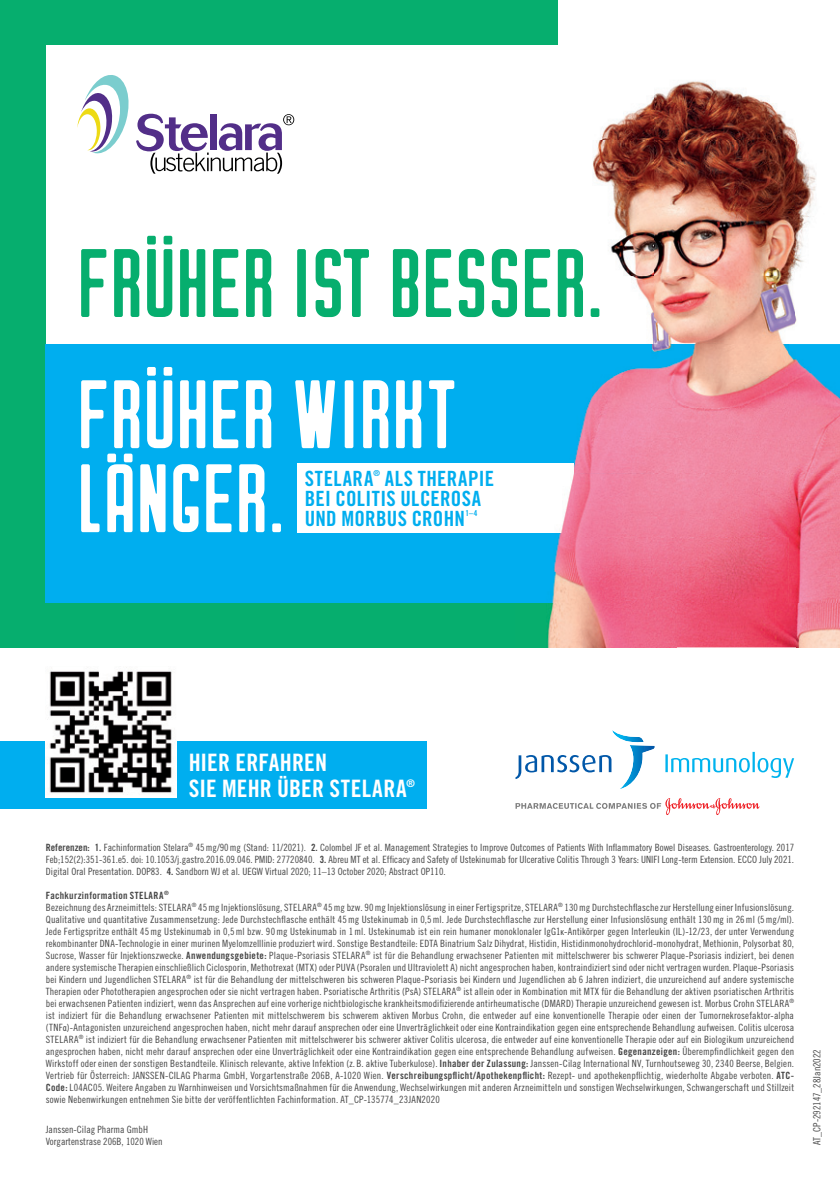
<style>
.page{position:relative;width:840px;height:1190px;background:#fff}
.page>*{position:absolute;margin:0;border:0;box-sizing:border-box;transform-origin:0 0}
.t1{font:97px/156.4px "Cache";color:#fff;text-align:center}
.t2{font:97px "Cache";color:#06ae6e}
.t3{font:24px/26px "Trade Gothic LT Std Bd Cn 20";letter-spacing:.01em;color:#fff}
.t4{font:21px/20px "Trade Gothic LT Std Bd Cn 20";letter-spacing:.015em;color:#00aeef}
.t5{font:21px "Trade Gothic LT Std Bd Cn 20";letter-spacing:.035em;color:#00aeef}
.t6{font:10.4px "Trade Gothic LT Std Bd Cn 20";color:#fff}
.t7{font:10px/12px "Trade Gothic LT Std Cn 18";color:#454545;text-align:justify}
.t8{font:10px "Trade Gothic LT Std Bd Cn 20";letter-spacing:.035em;color:#454545}
.t9{font:8.2px "Trade Gothic LT Std Bd Cn 20";color:#00aeef}
.s1{font-family:"Trade Gothic LT Std Bd Cn 20"}
.s2{font-family:"Myriad Pro";font-stretch:condensed}
</style>
<div class="page">
<svg style="left:516px;top:798px;width:244px;height:17px"></svg>
<svg style="left:665px;top:752px;width:129px;height:26px"></svg>
<svg style="left:516px;top:730px;width:139px;height:59px"></svg>
<div style="left:0;top:742px;width:427px;height:67px;background:#00aeef"></div>
<img style="left:46px;top:667px;width:130px;height:130px">
<div style="left:0;top:0;width:557px;height:647px;background:#06ae6e"></div>
<div style="left:46px;top:45px;width:748px;height:557px;background:#fff"></div>
<div style="left:46px;top:344px;width:794px;height:258px;background:#00aeef"></div>
<svg style="left:77px;top:75px;width:217px;height:99px"></svg>
<div style="left:298px;top:463px;width:275px;height:70px;background:#fff"></div>
<img style="left:516px;top:81px;width:324px;height:566px">
<img style="left:516px;top:463px;width:57px;height:70px">
<img style="left:516px;top:249px;width:83px;height:68px">
<h1 class="t2" style="left:143px;top:177px;width:34px">..</h1>
<h1 class="t2" style="left:77px;top:249px;width:528px">FRUHER IST BESSER.</h1>
<h1 class="t1" style="left:77px;top:273px;width:209px">..<br>LANGER.</h1>
<h1 class="t1" style="left:77px;top:346px;width:382px">FRUHER WIRKT</h1>
<h1 class="t1" style="left:103px;top:360px;width:34px">..</h1>
<h3 class="t5" style="left:305px;top:471px;width:70px">STELARA</h3>
<p class="t9" style="left:374px;top:471px;width:8px">®</p>
<h3 class="t4" style="left:305px;top:471px;width:191px;text-indent:80px">ALS THERAPIE<br>BEI COLITIS ULCEROSA<br>UND MORBUS CROHN</h3>
<p class="t9" style="left:465px;top:511px;width:14px">1–4</p>
<h2 class="t3" style="left:189px;top:752px;width:220px">HIER ERFAHREN<br>SIE MEHR ÜBER STELARA</h2>
<p class="t6" style="left:407px;top:780px;width:10px">®</p>
<p class="t7" style="left:46px;top:842px;width:750px"><span class="s1">Referenzen: 1.</span> Fachinformation Stelara<sup>®</sup> 45 mg/90 mg (Stand: 11/2021). <span class="s1">2.</span> Colombel JF et al. Management Strategies to Improve Outcomes of Patients With Inflammatory Bowel Diseases. Gastroenterology. 2017<br>Feb;152(2):351-361.e5. doi: 10.1053/j.gastro.2016.09.046. PMID: 27720840. <span class="s1">3.</span> Abreu MT et al. Efficacy and Safety of Ustekinumab for Ulcerative Colitis Through 3 Years: UNIFI Long-term Extension. ECCO July 2021.<br>Digital Oral Presentation. DOP83. <span class="s1">4.</span> Sandborn WJ et al. UEGW Virtual 2020; 11–13 October 2020; Abstract OP110.</p>
<p class="t8" style="left:46px;top:892px;width:124px">Fachkurzinformation STELARA<sup>®</sup></p>
<p class="t7" style="left:46px;top:902px;width:750px">Bezeichnung des Arzneimittels: STELARA<sup>®</sup> 45 mg Injektionslösung, STELARA<sup>®</sup> 45 mg bzw. 90 mg Injektionslösung in einer Fertigspritze, STELARA<sup>®</sup> 130 mg Durchstechflasche zur Herstellung einer Infusionslösung.<br>Qualitative und quantitative Zusammensetzung: Jede Durchstechflasche enthält 45 mg Ustekinumab in 0,5 ml. Jede Durchstechflasche zur Herstellung einer Infusionslösung enthält 130 mg in 26 ml (5 mg/ml).<br>Jede Fertigspritze enthält 45 mg Ustekinumab in 0,5 ml bzw. 90 mg Ustekinumab in 1 ml. Ustekinumab ist ein rein humaner monoklonaler IgG1<span class="s2">κ</span>-Antikörper gegen Interleukin (IL)-12/23, der unter Verwendung rekombinanter DNA-Technologie in einer murinen Myelomzelllinie produziert wird. Sonstige Bestandteile: EDTA Binatrium Salz Dihydrat, Histidin, Histidinmonohydrochlorid-monohydrat, Methionin, Polysorbat 80, Sucrose, Wasser für Injektionszwecke. <span class="s1">Anwendungsgebiete:</span> Plaque-Psoriasis STELARA<sup>®</sup> ist für die Behandlung erwachsener Patienten mit mittelschwerer bis schwerer Plaque-Psoriasis indiziert, bei denen andere systemische Therapien einschließlich Ciclosporin, Methotrexat (MTX) oder PUVA (Psoralen und Ultraviolett A) nicht angesprochen haben, kontraindiziert sind oder nicht vertragen wurden. Plaque-Psoriasis bei Kindern und Jugendlichen STELARA<sup>®</sup> ist für die Behandlung der mittelschweren bis schweren Plaque-Psoriasis bei Kindern und Jugendlichen ab 6 Jahren indiziert, die unzureichend auf andere systemische Therapien oder Phototherapien angesprochen oder sie nicht vertragen haben. Psoriatische Arthritis (PsA) STELARA<sup>®</sup> ist allein oder in Kombination mit MTX für die Behandlung der aktiven psoriatischen Arthritis bei erwachsenen Patienten indiziert, wenn das Ansprechen auf eine vorherige nichtbiologische krankheitsmodifizierende antirheumatische (DMARD) Therapie unzureichend gewesen ist. Morbus Crohn STELARA<sup>® </sup>ist indiziert für die Behandlung erwachsener Patienten mit mittelschwerem bis schwerem aktiven Morbus Crohn, die entweder auf eine konventionelle Therapie oder einen der Tumornekrosefaktor-alpha (TNF<span class="s2">α</span>)-Antagonisten unzureichend angesprochen haben, nicht mehr darauf ansprechen oder eine Unverträglichkeit oder eine Kontraindikation gegen eine entsprechende Behandlung aufweisen. Colitis ulcerosa STELARA<sup>®</sup> ist indiziert für die Behandlung erwachsener Patienten mit mittelschwerer bis schwerer aktiver Colitis ulcerosa, die entweder auf eine konventionelle Therapie oder auf ein Biologikum unzureichend angesprochen haben, nicht mehr darauf ansprechen oder eine Unverträglichkeit oder eine Kontraindikation gegen eine entsprechende Behandlung aufweisen. <span class="s1">Gegenanzeigen:</span> Überempfindlichkeit gegen den Wirkstoff oder einen der sonstigen Bestandteile. Klinisch relevante, aktive Infektion (z. B. aktive Tuberkulose). <span class="s1">Inhaber der Zulassung:</span> Janssen-Cilag International NV, Turnhoutseweg 30, 2340 Beerse, Belgien.<br>Vertrieb für Österreich: JANSSEN-CILAG Pharma GmbH, Vorgartenstraße 206B, A-1020 Wien. <span class="s1">Verschreibungspflicht/Apothekenpflicht:</span> Rezept- und apothekenpflichtig, wiederholte Abgabe verboten. <span class="s1">ATC-Code:</span> L04AC05. Weitere Angaben zu Warnhinweisen und Vorsichtsmaßnahmen für die Anwendung, Wechselwirkungen mit anderen Arzneimitteln und sonstigen Wechselwirkungen, Schwangerschaft und Stillzeit sowie Nebenwirkungen entnehmen Sie bitte der veröffentlichten Fachinformation. AT_CP-135774_23JAN2020</p>
<p class="t7" style="left:46px;top:1125px;width:118px">Janssen-Cilag Pharma GmbH<br>Vorgartenstrase 206B, 1020 Wien</p>
<p class="t7" style="left:812px;top:1145px;width:97px;rotate:-90deg">AT_CP-292147_28Jan2022</p>
</div>
